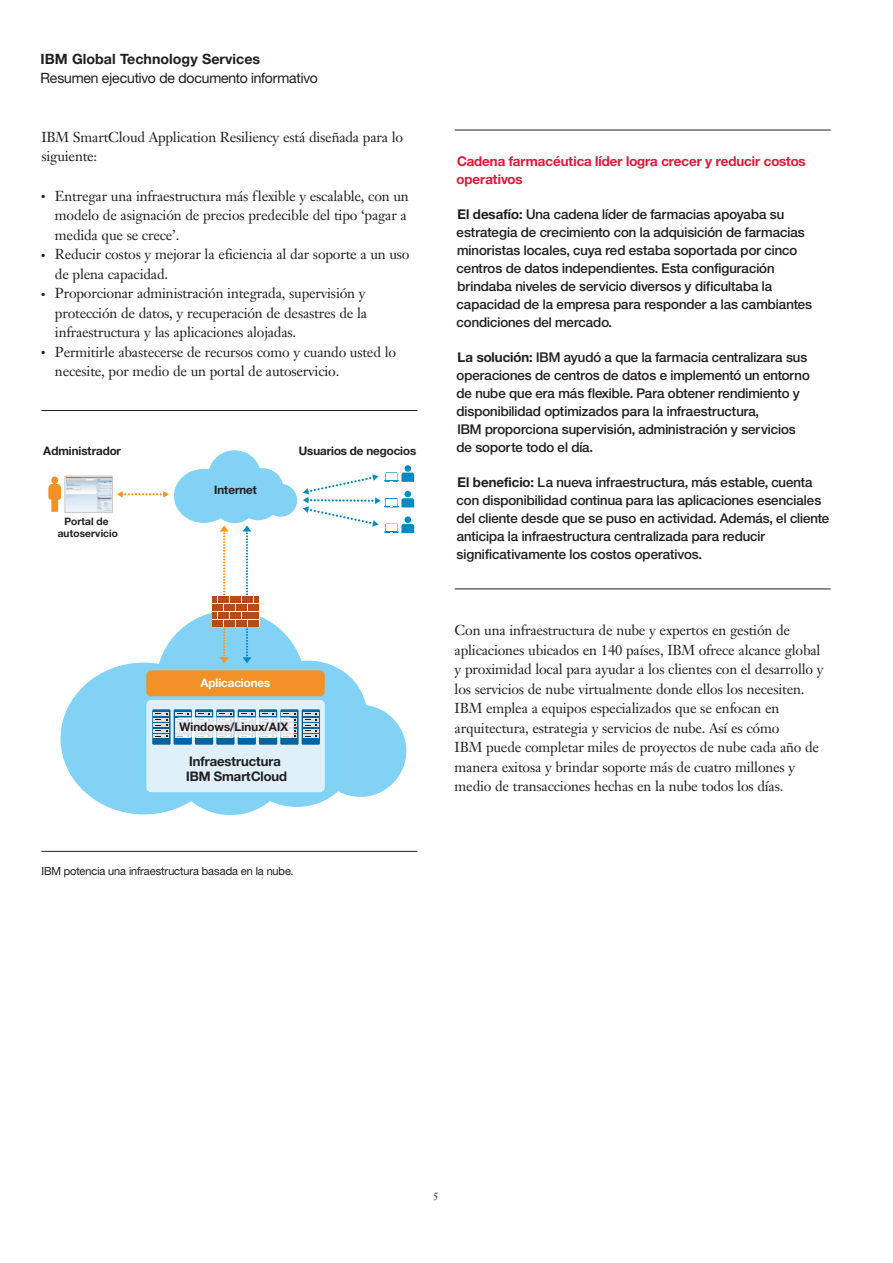
<style>
.page{position:relative;width:893px;height:1263px;background:#fff}
.page>*{position:absolute;margin:0;border:0;box-sizing:border-box;transform-origin:0 0}
.t1{font:14.25px/19.5px "Janson Text LT Pro";letter-spacing:-.015em;color:#231f20}
.t2{font:14.25px "Helv Neuefor IBM";letter-spacing:-.01em;color:#231f20}
.t3{font:700 14.25px "Helvetica Neue";color:#231f20}
.t4{font:500 13.5px/18px "Helv Neuefor IBM";color:#231f20}
.t5{font:700 13.5px/18px "Helv Neuefor IBM";color:#e31837}
.t6{font:700 13.2px/14.7px "Helv Neuefor IBM";color:#231f20}
.t7{font:700 11.7px "Helv Neuefor IBM";color:#231f20}
.t8{font:700 11.7px "Helv Neuefor IBM";color:#fff}
.t9{font:11.25px "Helv Neuefor IBM";letter-spacing:-.005em;color:#231f20}
.t10{font:10.5px "Janson Text LT Pro";color:#231f20}
.t11{font:700 10.35px/12.3px "Helv Neuefor IBM";letter-spacing:.015em;color:#231f20;text-align:center}
.s1{font-weight:700}
</style>
<div class="page">
<hr style="left:455px;top:130px;width:376px;height:1px;background:#231f20">
<hr style="left:455px;top:588px;width:376px;height:1px;background:#231f20">
<svg style="left:61px;top:651px;width:345px;height:164px;fill:#82d2f6"></svg>
<div style="left:146px;top:670px;width:179px;height:26px;background:#f19127;border-radius:5px"></div>
<div style="left:146px;top:700px;width:179px;height:92px;background:#dff0fb;border-radius:5px"></div>
<svg style="left:152px;top:709px;width:168px;height:36px"></svg>
<svg style="left:65px;top:476px;width:48px;height:37px"></svg>
<img style="left:66px;top:477px;width:45px;height:34px">
<svg style="left:117px;top:450px;width:180px;height:213px"></svg>
<svg style="left:48px;top:476px;width:13px;height:36px"></svg>
<div style="left:404px;top:465px;width:7px;height:7px;background:#008bc0;border-radius:50%"></div>
<svg style="left:385px;top:472px;width:12px;height:9px"></svg>
<svg style="left:303px;top:473px;width:111px;height:60px"></svg>
<hr style="left:41px;top:410px;width:376px;height:1px;background:#231f20">
<hr style="left:41px;top:851px;width:376px;height:1px;background:#231f20">
<p class="t3" style="left:41px;top:50px;width:221px">IBM Global Technology Services</p>
<p class="t2" style="left:41px;top:69px;width:279px">Resumen ejecutivo de documento informativo</p>
<p class="t1" style="left:41px;top:127px;width:363px">IBM SmartCloud Application Resiliency está diseñada para lo siguiente:</p>
<p class="t1" style="left:55px;top:186px;width:355px">Entregar una infraestructura más flexible y escalable, con un</p>
<p class="t1" style="left:55px;top:205px;width:356px">modelo de asignación de precios predecible del tipo ‘pagar a medida que se crece .‘<br>Reducir costos y mejorar la eficiencia al dar soporte a un uso</p>
<p class="t1" style="left:55px;top:264px;width:312px">de plena capacidad.<br>Proporcionar administración integrada, supervisión y</p>
<p class="t1" style="left:55px;top:303px;width:343px">protección de datos y, recuperación de desastres de la infraestructura y las aplicaciones alojadas.<br>Permitirle abastecerse de recursos como y cuando usted lo</p>
<p class="t1" style="left:55px;top:361px;width:286px">necesite, por medio de un portal de autoservicio.</p>
<p class="t7" style="left:43px;top:443px;width:79px">Administrador</p>
<p class="t11" style="left:58px;top:515px;width:62px">Portal de autoservicio</p>
<p class="t7" style="left:214px;top:483px;width:44px">Internet</p>
<p class="t7" style="left:299px;top:443px;width:119px">Usuarios de negocios</p>
<p class="t8" style="left:200px;top:675px;width:71px">Aplicaciones</p>
<p class="t7" style="left:179px;top:720px;width:110px">Windows/Linux/AIX</p>
<p class="t6" style="left:186px;top:753px;width:102px">Infraestructura<br>IBM SmartCloud</p>
<p class="t9" style="left:41px;top:864px;width:253px">IBM potencia una infraestructura basada en la nube.</p>
<h2 class="t5" style="left:457px;top:151px;width:351px">Cadena farmacéutica líder logra crecer y reducir costos operativos</h2>
<p class="t4" style="left:457px;top:205px;width:357px"><span class="s1">El desafío:</span> Una cadena líder de farmacias apoyaba su estrategia de crecimiento con la adquisición de farmacias minoristas locales, cuya red estaba soportada por cinco centros de datos independientes. Esta configuración brindaba niveles de servicio diversos y dificultaba la capacidad de la empresa para responder a las cambiantes condiciones del mercado.</p>
<p class="t4" style="left:457px;top:348px;width:355px"><span class="s1">La solución:</span> IBM ayudó a que la farmacia centralizara sus operaciones de centros de datos e implementó un entorno de nube que era más flexible. Para obtener rendimiento y disponibilidad optimizados para la infraestructura,<br>IBM proporciona supervisión, administración y servicios de soporte todo el día.</p>
<p class="t4" style="left:457px;top:473px;width:374px"><span class="s1">El beneficio:</span> La nueva infraestructura, más estable, cuenta con disponibilidad continua para las aplicaciones esenciales del cliente desde que se puso en actividad. Además, el cliente anticipa la infraestructura centralizada para reducir significativamente los costos operativos.</p>
<p class="t1" style="left:455px;top:621px;width:370px">Con una infraestructura de nube y expertos en gestión de aplicaciones ubicados en 140 países, IBM ofrece alcance global y proximidad local para ayudar a los clientes con el desarrollo y los servicios de nube virtualmente donde ellos los necesiten.<br>IBM emplea a equipos especializados que se enfocan en arquitectura, estrategia y servicios de nube. Así es cómo<br>IBM puede completar miles de proyectos de nube cada año de manera exitosa y brindar soporte más de cuatro millones y medio de transacciones hechas en la nube todos los días.</p>
<p class="t10" style="left:433px;top:1189px;width:7px">5</p>
</div>
